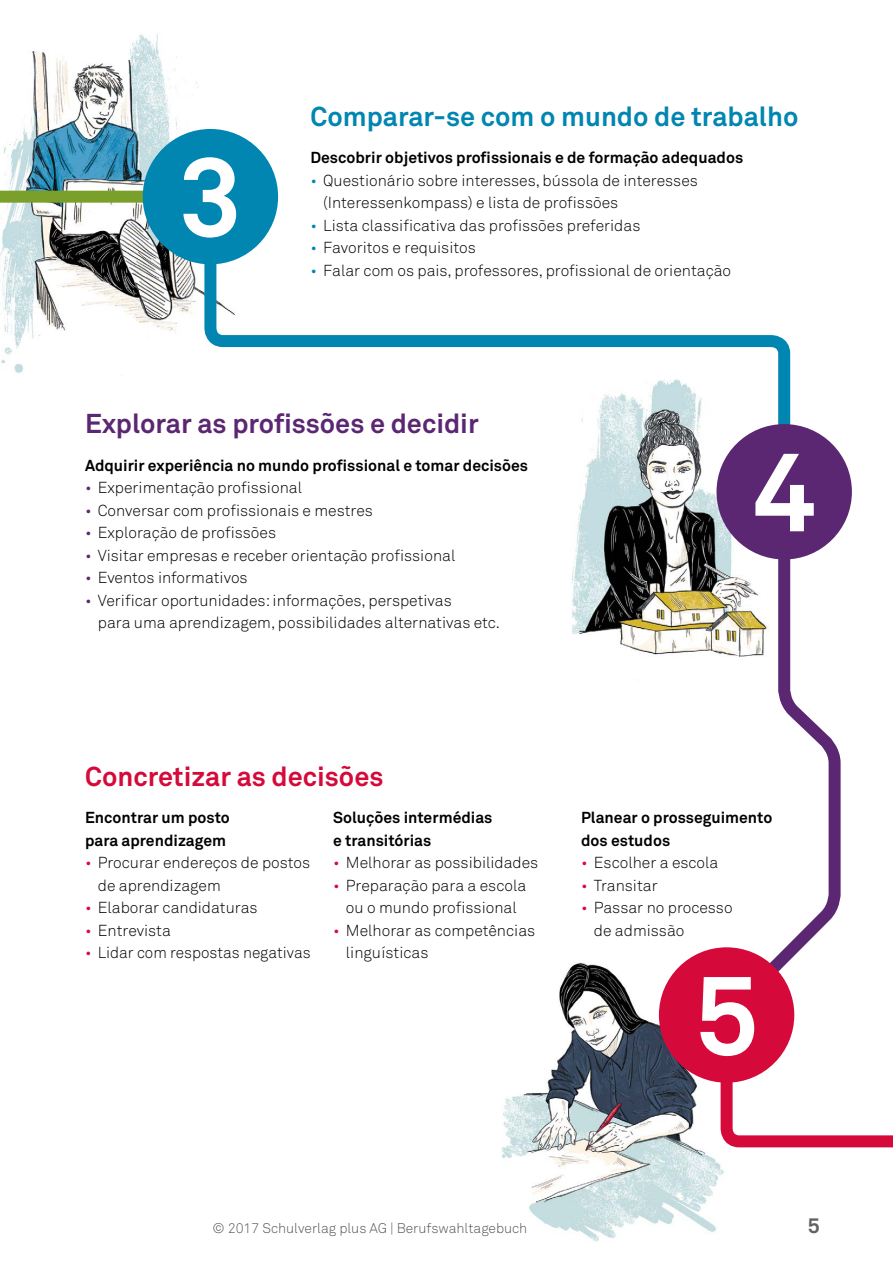
<style>
.page{position:relative;width:893px;height:1263px;background:#fff}
.page>*{position:absolute;margin:0;border:0;box-sizing:border-box;transform-origin:0 0}
.t1{font:700 111.45px "Akkurat Pro";color:#fff}
.t2{font:700 27px "Akkurat Pro";color:#0086b1}
.t3{font:700 27px "Akkurat Pro";color:#5b2773}
.t4{font:700 27px "Akkurat Pro";color:#d50a3a}
.t5{font:700 21px "Akkurat Pro";color:#636362}
.t6{font:300 15.75px/22.5px "Akkurat Pro";color:#000}
.t7{font:700 15.75px/22.5px "Akkurat Pro";color:#000}
.t8{font:300 13.8px "Akkurat Pro";color:#565656}
.s1{color:#0086b1}
.s2{color:#5b2773}
.s3{color:#d50a3a}
</style>
<div class="page">
<img style="left:571px;top:425px;width:236px;height:230px">
<img style="left:3px;top:34px;width:255px;height:151px">
<svg style="left:0;top:185px;width:198px;height:189px"></svg>
<img style="left:501px;top:952px;width:223px;height:290px">
<svg style="left:198px;top:185px;width:597px;height:319px"></svg>
<svg style="left:710px;top:480px;width:137px;height:518px"></svg>
<svg style="left:715px;top:998px;width:178px;height:155px"></svg>
<div style="left:143px;top:129px;width:135px;height:135px;background:#0086b1;border-radius:50%"></div>
<div style="left:716px;top:424px;width:136px;height:135px;background:#5b2773;border-radius:50%"></div>
<div style="left:659px;top:947px;width:135px;height:136px;background:#d50a3a;border-radius:50%"></div>
<h1 class="t1" style="left:179px;top:128px;width:65px">3</h1>
<h2 class="t2" style="left:310px;top:99px;width:489px">Comparar-se com o mundo de trabalho</h2>
<p class="t7" style="left:310px;top:146px;width:434px">Descobrir objetivos profissionais e de formação adequados</p>
<p class="t6" style="left:323px;top:169px;width:376px;text-indent:-13px"><span class="s1">•</span> Questionário sobre interesses, bússola de interesses (Interessenkompass) e lista de profissões</p>
<p class="t6" style="left:310px;top:214px;width:331px"><span class="s1">•</span> Lista classificativa das profissões preferidas</p>
<p class="t6" style="left:310px;top:236px;width:167px"><span class="s1">•</span> Favoritos e requisitos</p>
<p class="t6" style="left:310px;top:259px;width:422px"><span class="s1">•</span> Falar com os pais, professores, profissional de orientação</p>
<h2 class="t3" style="left:85px;top:407px;width:395px">Explorar as profissões e decidir</h2>
<p class="t7" style="left:85px;top:454px;width:445px">Adquirir experiência no mundo profissional e tomar decisões</p>
<p class="t6" style="left:85px;top:476px;width:219px"><span class="s2">•</span> Experimentação profissional</p>
<p class="t6" style="left:85px;top:499px;width:289px"><span class="s2">•</span> Conversar com profissionais e mestres</p>
<p class="t6" style="left:85px;top:521px;width:193px"><span class="s2">•</span> Exploração de profissões</p>
<p class="t6" style="left:85px;top:544px;width:372px"><span class="s2">•</span> Visitar empresas e receber orientação profissional</p>
<p class="t6" style="left:85px;top:566px;width:164px"><span class="s2">•</span> Eventos informativos</p>
<p class="t6" style="left:98px;top:589px;width:404px;text-indent:-13px"><span class="s2">•</span> Verificar oportunidades: informações, perspetivas<br>para uma aprendizagem, possibilidades alternativas etc.</p>
<h1 class="t1" style="left:752px;top:423px;width:65px">4</h1>
<h2 class="t4" style="left:85px;top:759px;width:300px">Concretizar as decisões</h2>
<p class="t7" style="left:85px;top:806px;width:146px">Encontrar um posto para aprendizagem</p>
<p class="t6" style="left:98px;top:851px;width:214px;text-indent:-13px"><span class="s3">•</span> Procurar endereços de postos de aprendizagem</p>
<p class="t6" style="left:85px;top:896px;width:174px"><span class="s3">•</span> Elaborar candidaturas</p>
<p class="t6" style="left:85px;top:919px;width:87px"><span class="s3">•</span> Entrevista</p>
<p class="t6" style="left:85px;top:941px;width:227px"><span class="s3">•</span> Lidar com respostas negativas</p>
<p class="t7" style="left:333px;top:806px;width:161px">Soluções intermédias e transitórias</p>
<p class="t6" style="left:333px;top:851px;width:207px"><span class="s3">•</span> Melhorar as possibilidades</p>
<p class="t6" style="left:333px;top:874px;width:195px;text-align:center"><span class="s3">•</span> Preparação para a escola ou o mundo profissional</p>
<p class="t6" style="left:346px;top:919px;width:191px;text-indent:-13px"><span class="s3">•</span> Melhorar as competências linguísticas</p>
<p class="t7" style="left:581px;top:806px;width:193px">Planear o prosseguimento dos estudos</p>
<p class="t6" style="left:581px;top:851px;width:139px"><span class="s3">•</span> Escolher a escola</p>
<p class="t6" style="left:581px;top:874px;width:78px"><span class="s3">•</span> Transitar</p>
<p class="t6" style="left:594px;top:896px;width:140px;text-indent:-13px"><span class="s3">•</span> Passar no processo de admissão</p>
<h1 class="t1" style="left:695px;top:947px;width:65px">5</h1>
<p class="t8" style="left:213px;top:1220px;width:316px">© 2017 Schulverlag plus AG | Berufswahltagebuch</p>
<h3 class="t5" style="left:808px;top:1213px;width:13px">5</h3>
</div>
